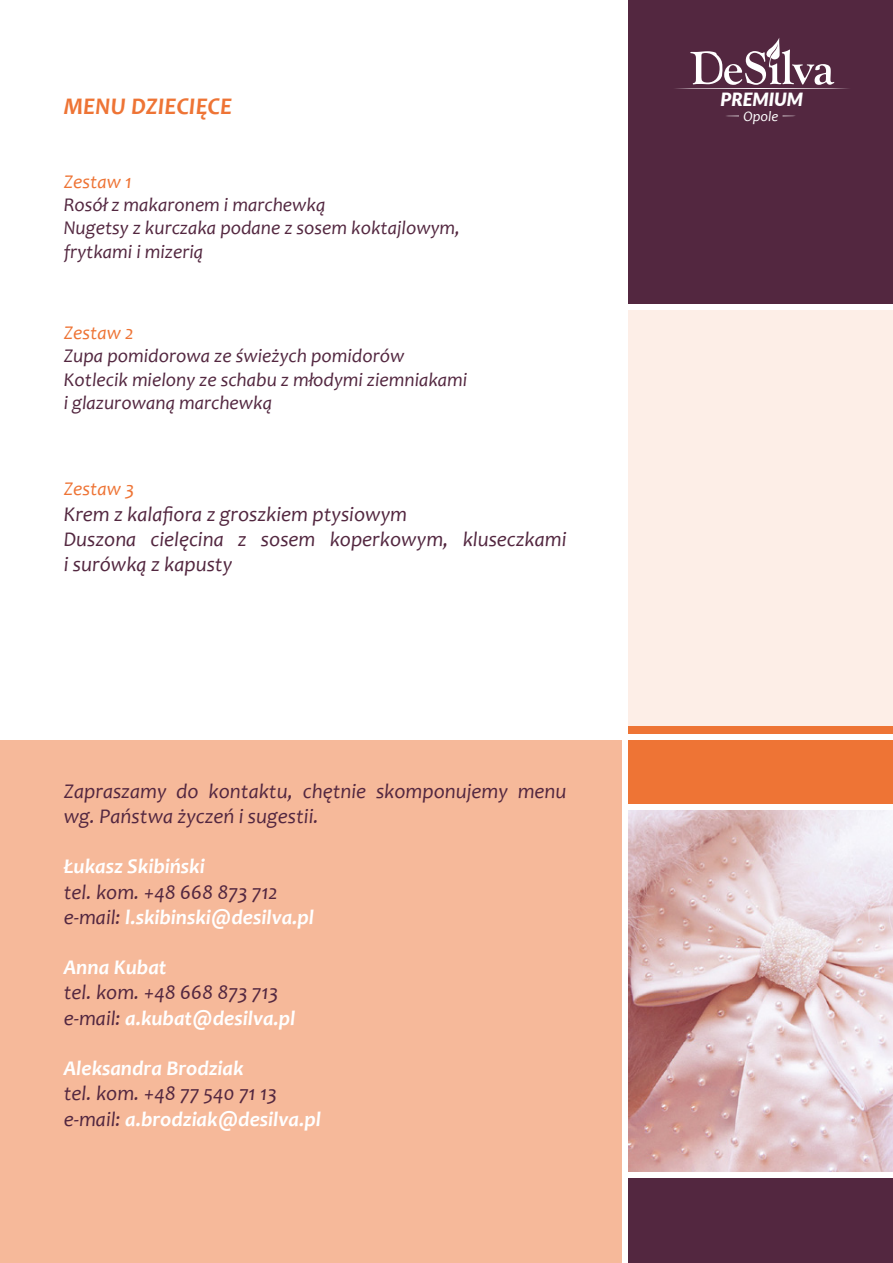
<style>
.page{position:relative;width:893px;height:1263px;background:#fff}
.page>*{position:absolute;margin:0;border:0;box-sizing:border-box;transform-origin:0 0}
.t1{font:italic 700 24px "Candara";color:#ee7435}
.t2{font:italic 21px/25.2px "Candara";color:#532740}
.t3{font:italic 700 21px "Candara";color:#fff}
.t4{font:italic 19.5px/23.4px "Candara";color:#532740}
.t5{font:italic 19.5px "Candara";color:#ee7435}
.t6{font:italic 900 18.3px "Lato";color:#fff}
.t7{font:italic 14.4px "Candara";color:#fff}
.s1{font-weight:700;color:#fff}
</style>
<div class="page">
<img style="left:628px;top:810px;width:265px;height:362px">
<div style="left:628px;top:0;width:265px;height:307px;background:#532740"></div>
<div style="left:628px;top:726px;width:265px;height:81px;background:#ee7435"></div>
<hr style="left:673px;top:88px;width:178px;height:1px;background:#fff;border-radius:50%">
<svg style="left:726px;top:116px;width:13px;height:1px"></svg>
<svg style="left:690px;top:38px;width:144px;height:47px"></svg>
<div style="left:628px;top:1176px;width:265px;height:87px;background:#532740"></div>
<div style="left:625px;top:804px;width:268px;height:5px;background:#fff"></div>
<div style="left:628px;top:309px;width:265px;height:428px;background:#fdeee7"></div>
<div style="left:623px;top:735px;width:270px;height:5px;background:#fff"></div>
<div style="left:627px;top:1172px;width:266px;height:5px;background:#fff"></div>
<div style="left:625px;top:304px;width:268px;height:5px;background:#fff"></div>
<div style="left:0;top:740px;width:622px;height:523px;background:#f6b99a"></div>
<p class="t1" style="left:64px;top:91px;width:170px">MENU DZIECIĘCE</p>
<p class="t5" style="left:64px;top:169px;width:70px">Zestaw 1</p>
<p class="t4" style="left:64px;top:193px;width:398px">Rosół z makaronem i marchewką<br>Nugetsy z kurczaka podane z sosem koktajlowym, frytkami i mizerią</p>
<p class="t5" style="left:64px;top:321px;width:71px">Zestaw 2</p>
<p class="t4" style="left:64px;top:344px;width:405px">Zupa pomidorowa ze świeżych pomidorów<br>Kotlecik mielony ze schabu z młodymi ziemniakami i glazurowaną marchewką</p>
<p class="t5" style="left:64px;top:477px;width:72px">Zestaw 3</p>
<p class="t2" style="left:64px;top:501px;width:504px">Krem z kalafiora z groszkiem ptysiowym<br>Duszona cielęcina z sosem koperkowym, kluseczkami i surówką z kapusty</p>
<p class="t2" style="left:64px;top:778px;width:504px">Zapraszamy do kontaktu, chętnie skomponujemy menu wg. Państwa życzeń i sugestii.</p>
<p class="t3" style="left:64px;top:854px;width:142px">Łukasz Skibiński</p>
<p class="t2" style="left:64px;top:879px;width:252px">tel. kom. +48 668 873 712 e-mail: <span class="s1">l.skibinski@desilva.pl</span></p>
<p class="t3" style="left:64px;top:955px;width:104px">Anna Kubat</p>
<p class="t2" style="left:64px;top:980px;width:233px">tel. kom. +48 668 873 713 e-mail: <span class="s1">a.kubat@desilva.pl</span></p>
<p class="t3" style="left:64px;top:1055px;width:181px">Aleksandra Brodziak</p>
<p class="t2" style="left:64px;top:1081px;width:259px">tel. kom. +48 77 540 71 13 e-mail: <span class="s1">a.brodziak@desilva.pl</span></p>
<p class="t6" style="left:721px;top:86px;width:84px">PREMIUM</p>
<p class="t7" style="left:743px;top:107px;width:36px">Opole</p>
</div>
